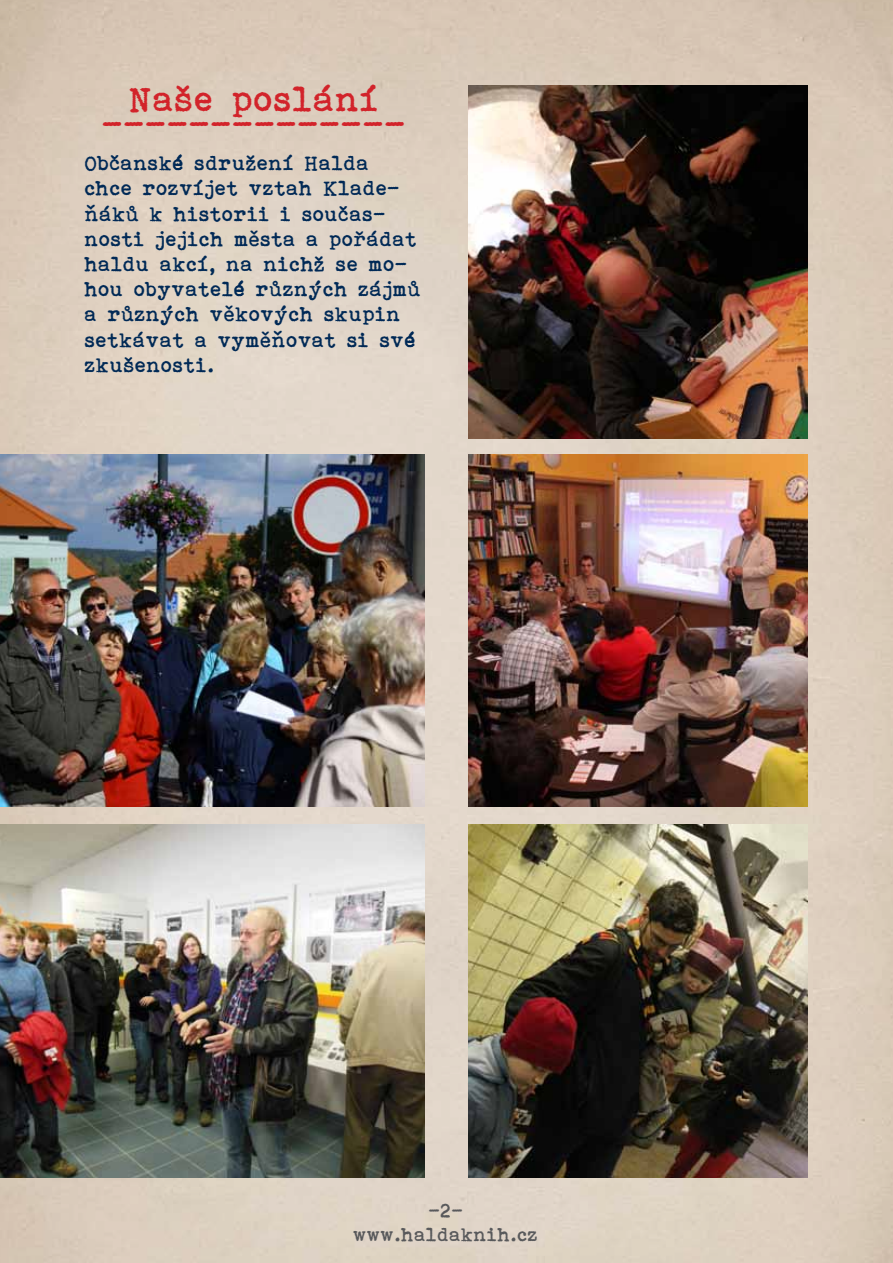
<style>
.page{position:relative;width:893px;height:1263px;background:#fff}
.page>*{position:absolute;margin:0;border:0;box-sizing:border-box;transform-origin:0 0}
.t1{font:36px "Bohemian typewriter";color:#d2232a}
.t2{font:21px/25.2px "Bohemian typewriter";color:#002956}
.t3{font:19.5px/23.4px "Bohemian typewriter";color:#58595b;text-align:center}
</style>
<div class="page">
<img style="left:0;top:0;width:893px;height:1263px">
<img style="left:0;top:454px;width:424px;height:352px">
<img style="left:0;top:825px;width:424px;height:352px">
<img style="left:468px;top:86px;width:339px;height:352px">
<img style="left:468px;top:825px;width:339px;height:352px">
<img style="left:468px;top:454px;width:339px;height:352px">
<h1 class="t1" style="left:130px;top:79px;width:252px">Naše poslání</h1>
<h1 class="t1" style="left:103px;top:104px;width:306px">--------------</h1>
<p class="t2" style="left:85px;top:150px;width:338px">Občanské sdružení Halda chce rozvíjet vztah Klade&shy;ňáků k historii i součas&shy;nosti jejich města a pořádat haldu akcí, na nichž se mo&shy;hou obyvatelé různých zájmů a různých věkových skupin setkávat a vyměňovat si své zkušenosti.</p>
<p class="t3" style="left:354px;top:1199px;width:186px">-2- www.haldaknih.cz</p>
</div>
